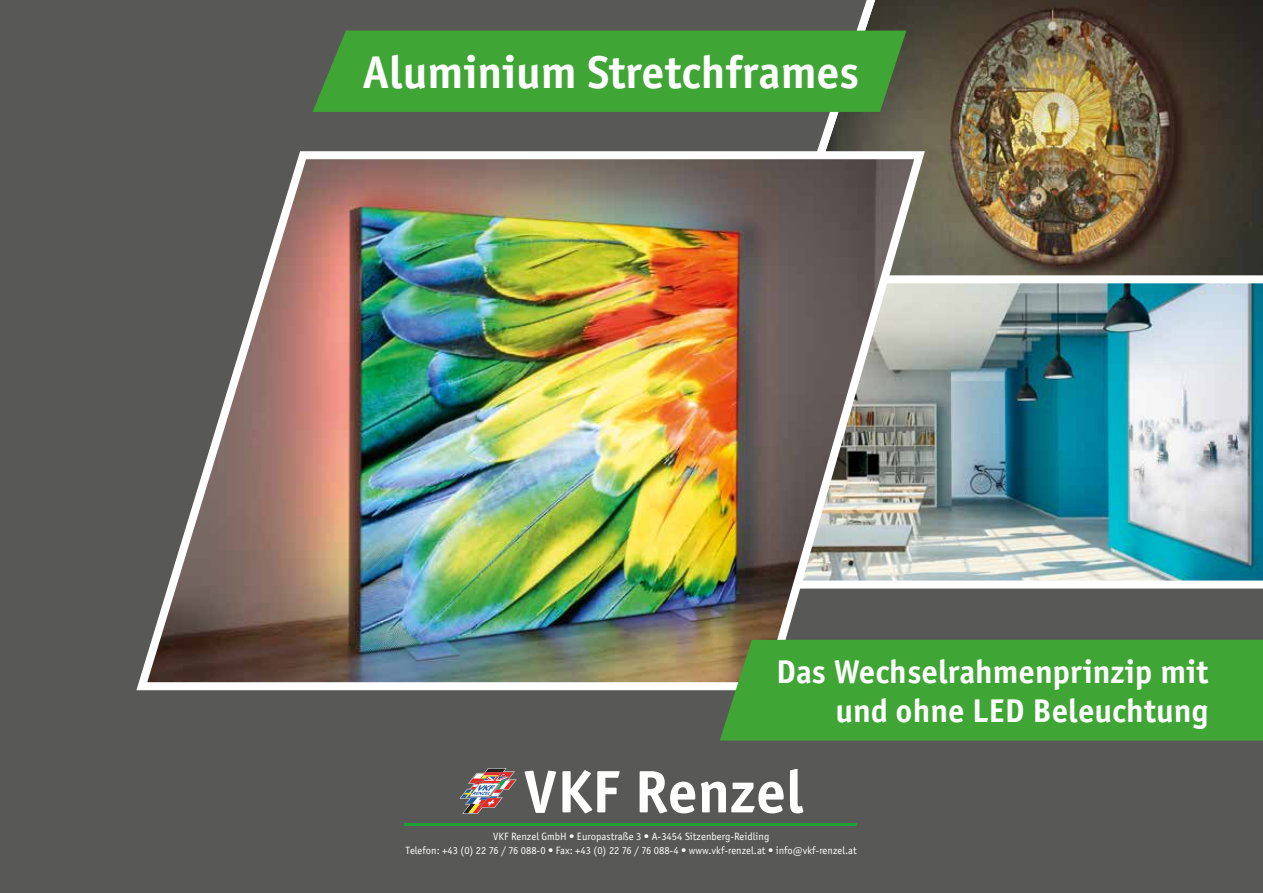
<style>
.page{position:relative;width:1263px;height:893px;background:#585857}
.page>*{position:absolute;margin:0;border:0;box-sizing:border-box;transform-origin:0 0}
.t1{font:60.15px "Officina Sans Bold ITC";color:#fff}
.t2{font:46.05px "Officina Sans Bold ITC";color:#fff}
.t3{font:33px/39px "Officina Sans Bold ITC";color:#fff;text-align:right}
.t4{font:10.65px/14.5px "Officina Sans Book ITC";color:#fff;text-align:center}
</style>
<div class="page">
<img style="left:718px;top:0;width:545px;height:275px">
<div style="left:313px;top:31px;width:593px;height:81px;background:#3fa535"></div>
<img style="left:930px;top:275px;width:333px;height:314px">
<img style="left:136px;top:147px;width:794px;height:544px">
<div style="left:720px;top:640px;width:543px;height:101px;background:#3fa535"></div>
<hr style="left:404px;top:823px;width:453px;height:2px;background:#1fa138">
<svg style="left:459px;top:768px;width:58px;height:46px"></svg>
<h2 class="t2" style="left:362px;top:44px;width:498px">Aluminium Stretchframes</h2>
<h3 class="t3" style="left:776px;top:652px;width:434px">Das Wechselrahmenprinzip mit und ohne LED Beleuchtung</h3>
<h1 class="t1" style="left:524px;top:755px;width:282px">VKF Renzel</h1>
<p class="t4" style="left:406px;top:829px;width:453px">VKF Renzel GmbH • Europastraße 3 • A-3454 Sitzenberg-Reidling<br>Telefon: +43 (0) 22 76 / 76 088-0 • Fax: +43 (0) 22 76 / 76 088-4 • www.vkf-renzel.at • info@vkf-renzel.at</p>
</div>
